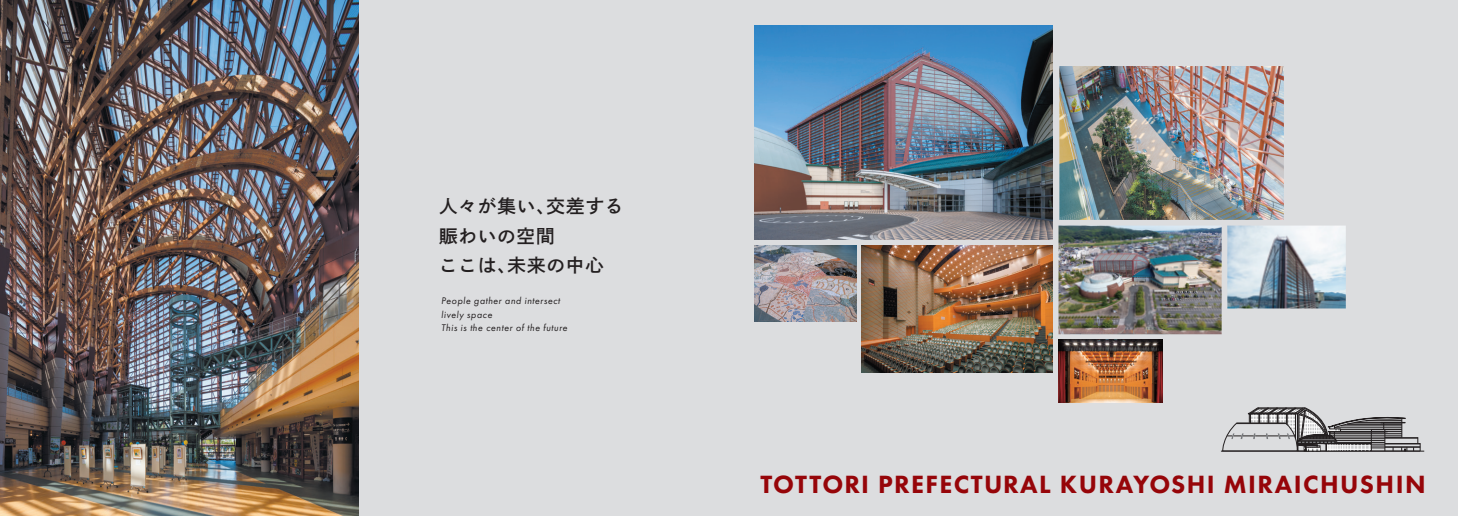
<style>
.page{position:relative;width:1458px;height:516px;background:#fff}
.page>*{position:absolute;margin:0;border:0;box-sizing:border-box;transform-origin:0 0}
.t1{font:800 25.9px "Futura PT";letter-spacing:.055em;color:#960509}
.t2{font:18.5px/29.4px "DNP Shuei Go Gin Std B";letter-spacing:.05em;color:#231f20}
.t3{font:italic 10px/13.5px "Futura PT";letter-spacing:.05em;color:#231f20}
</style>
<div class="page">
<div style="left:359px;top:0;width:1098px;height:516px;background:#dcdddf"></div>
<img style="left:0;top:0;width:359px;height:516px">
<img style="left:861px;top:245px;width:191px;height:128px">
<img style="left:754px;top:245px;width:102px;height:77px">
<img style="left:1058px;top:340px;width:103px;height:63px">
<img style="left:1227px;top:226px;width:118px;height:82px">
<img style="left:754px;top:26px;width:298px;height:214px">
<img style="left:1059px;top:66px;width:224px;height:154px">
<img style="left:1058px;top:226px;width:163px;height:108px">
<hr style="left:1220px;top:451px;width:203px;height:1px;background:#231f20">
<svg style="left:1222px;top:408px;width:197px;height:43px"></svg>
<h2 class="t2" style="left:439px;top:191px;width:186px">人々が集い、交差する賑わいの空間<br>ここは、未来の中心</h2>
<p class="t3" style="left:441px;top:294px;width:128px">People gather and intersect lively space<br>This is the center of the future</p>
<h1 class="t1" style="left:760px;top:468px;width:666px">TOTTORI PREFECTURAL KURAYOSHI MIRAICHUSHIN</h1>
</div>
